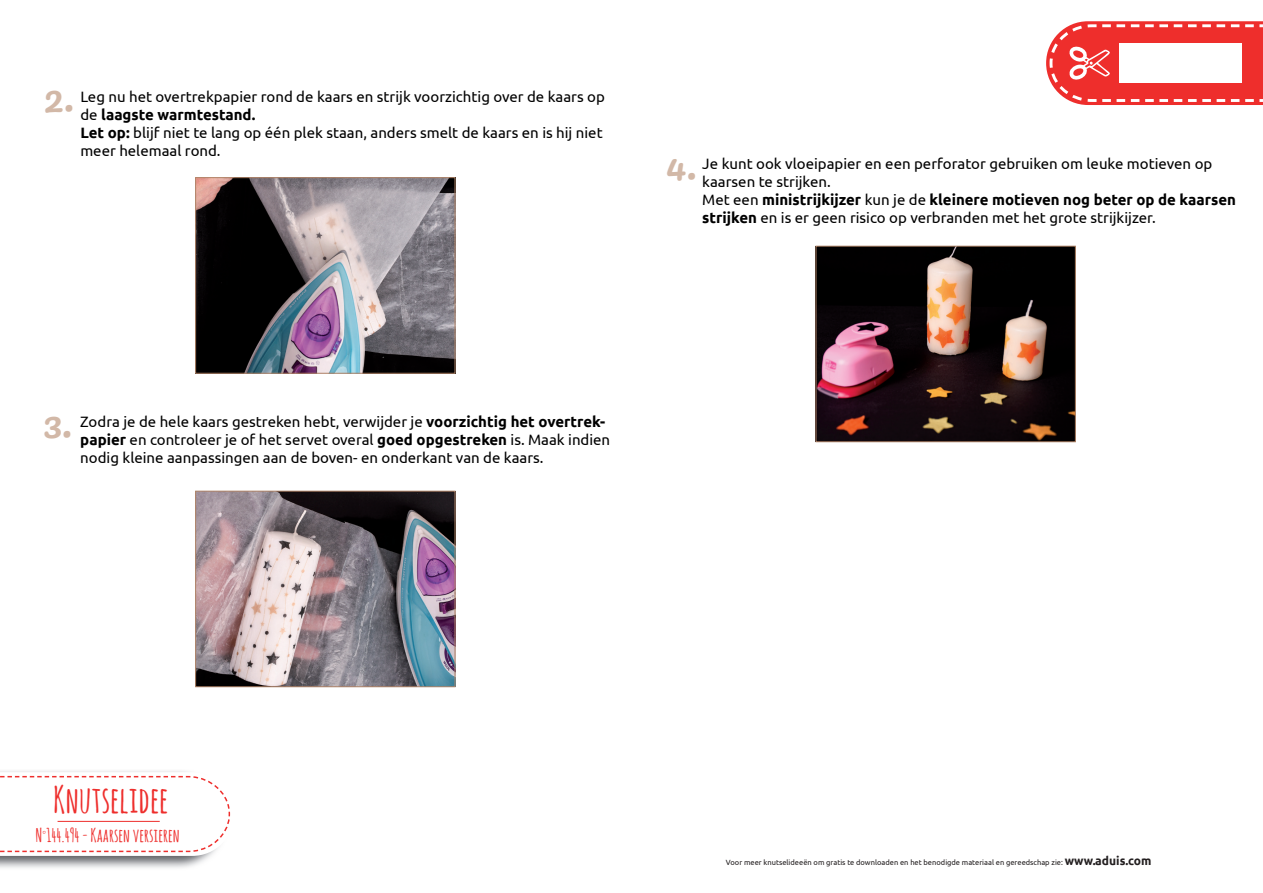
<style>
.page{position:relative;width:1263px;height:893px;background:#fff}
.page>*{position:absolute;margin:0;border:0;box-sizing:border-box;transform-origin:0 0}
.t1{font:700 36.45px "Amatic SC";color:#ee2e2c}
.t2{font:700 18.45px "Amatic SC";color:#ee2e2c}
.t3{font:15px/18px "Ubuntu";color:#000}
.t4{font:7.5px "Ubuntu";color:#231f20}
.s1{font-weight:700}
.s2{font-weight:700;font-size:12px}
</style>
<div class="page">
<svg style="left:1046px;top:21px;width:217px;height:84px"></svg>
<svg style="left:0;top:772px;width:231px;height:84px"></svg>
<hr style="left:58px;top:821px;width:102px;height:1px;background:#ee2e2c">
<img style="left:197px;top:179px;width:256px;height:193px">
<div style="left:195px;top:177px;width:260px;height:197px;border:1px solid #b08468"></div>
<img style="left:817px;top:248px;width:257px;height:192px">
<div style="left:815px;top:246px;width:261px;height:196px;border:1px solid #b08468"></div>
<img style="left:197px;top:493px;width:256px;height:192px">
<div style="left:195px;top:491px;width:260px;height:196px;border:1px solid #b08468"></div>
<p class="t3" style="left:80px;top:87px;width:526px">Leg nu het overtrekpapier rond de kaars en strijk voorzichtig over de kaars op de <span class="s1">laagste warmtestand.<br>Let op:</span> blijf niet te lang op één plek staan, anders smelt de kaars en is hij niet meer helemaal rond.</p>
<p class="t3" style="left:80px;top:412px;width:531px">Zodra je de hele kaars gestreken hebt, verwijder je <span class="s1">voorzichtig het overtrek&shy;papier</span> en controleer je of het servet overal <span class="s1">goed opgestreken</span> is. Maak indien nodig kleine aanpassingen aan de boven- en onderkant van de kaars.</p>
<p class="t3" style="left:702px;top:155px;width:535px">Je kunt ook vloeipapier en een perforator gebruiken om leuke motieven op kaarsen te strijken.<br>Met een <span class="s1">ministrijkijzer</span> kun je de <span class="s1">kleinere motieven nog beter op de kaarsen strijken</span> en is er geen risico op verbranden met het grote strijkijzer.</p>
<h1 class="t1" style="left:53px;top:773px;width:117px">Knutselidee</h1>
<p class="t2" style="left:35px;top:822px;width:146px">N<sup>°</sup>144.494 - Kaarsen versieren</p>
<p class="t4" style="left:726px;top:858px;width:427px">Voor meer knutselideeën om gratis te downloaden en het benodigde materiaal en gereedschap zie: <span class="s2">www.aduis.com</span></p>
</div>
